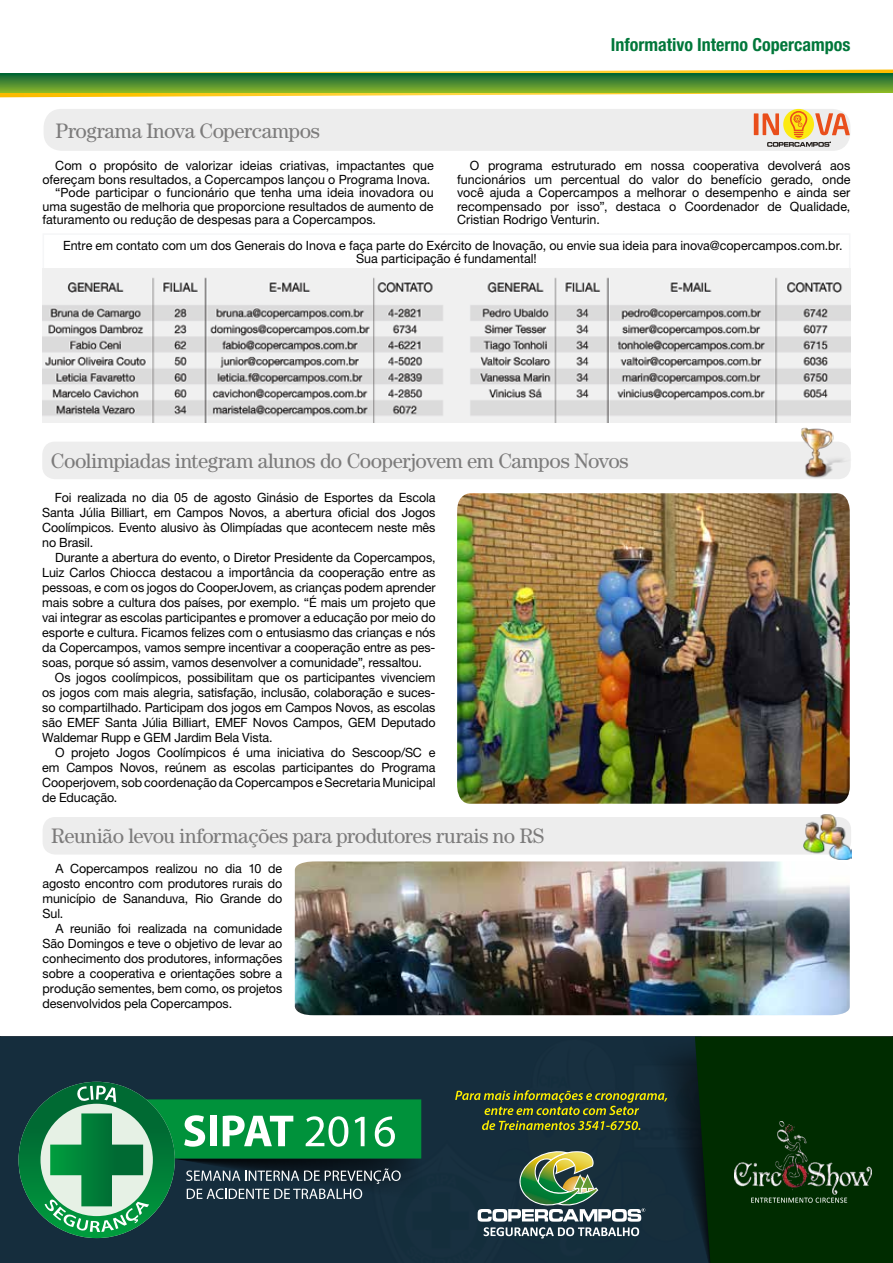
<style>
.page{position:relative;width:893px;height:1263px;background:#fff}
.page>*{position:absolute;margin:0;border:0;box-sizing:border-box;transform-origin:0 0}
.t1{font:21px "Century Std";letter-spacing:-.02em;color:#7c7b7b}
.t2{font:700 condensed 18px "Helvetica Neue LT Std";color:#00773a}
.t3{font:12.75px/15px "Helvetica Neue LT Std";color:#000;text-align:justify}
</style>
<div class="page">
<div style="left:43px;top:233px;width:807px;height:38px;border:2px solid #f5f6f7"></div>
<svg style="left:0;top:70px;width:893px;height:27px"></svg>
<svg style="left:0;top:74px;width:893px;height:19px;background:#4c8e2f"></svg>
<img style="left:295px;top:861px;width:555px;height:154px">
<img style="left:457px;top:493px;width:393px;height:311px">
<div style="left:44px;top:109px;width:806px;height:42px;background:#ededed;border-radius:18px"></div>
<div style="left:42px;top:442px;width:809px;height:37px;background:#ededed;border-radius:13px"></div>
<div style="left:43px;top:817px;width:808px;height:37px;background:#ededed;border-radius:13px"></div>
<img style="left:804px;top:814px;width:47px;height:45px">
<img style="left:801px;top:427px;width:50px;height:51px">
<svg style="left:0;top:1036px;width:893px;height:227px;background:#20483b"></svg>
<img style="left:43px;top:269px;width:807px;height:154px">
<svg style="left:783px;top:109px;width:31px;height:31px"></svg>
<svg style="left:754px;top:111px;width:96px;height:36px"></svg>
<h1 class="t1" style="left:55px;top:118px;width:266px">Programa Inova Copercampos</h1>
<h2 class="t2" style="left:611px;top:34px;width:241px">Informativo Interno Copercampos</h2>
<p class="t3" style="left:55px;top:158px;width:380px">Com o propósito de valorizar ideias criativas, impactantes que</p>
<p class="t3" style="left:43px;top:172px;width:389px">ofereçam bons resultados, a Copercampos lançou o Programa Inova.</p>
<p class="t3" style="left:55px;top:185px;width:380px">“Pode participar o funcionário que tenha uma ideia inovadora ou</p>
<p class="t3" style="left:43px;top:199px;width:393px">uma sugestão de melhoria que proporcione resultados de aumento de</p>
<p class="t3" style="left:43px;top:212px;width:335px">faturamento ou redução de despesas para a Copercampos.</p>
<p class="t3" style="left:356px;top:238px;width:488px;line-height:13.5px;text-indent:-293px">Entre em contato com um dos Generais do Inova e faça parte do Exército de Inovação, ou envie sua ideia para inova@copercampos.com.br.<br>Sua participação é fundamental!</p>
<p class="t3" style="left:457px;top:159px;width:395px;line-height:13.5px;text-indent:13px">O programa estruturado em nossa cooperativa devolverá aos funcionários um percentual do valor do benefício gerado, onde você ajuda a Copercampos a melhorar o desempenho e ainda ser recompensado por isso”, destaca o Coordenador de Qualidade, Cristian Rodrigo Venturin.</p>
<h1 class="t1" style="left:51px;top:448px;width:579px">Coolimpiadas integram alunos do Cooperjovem em Campos Novos</h1>
<p class="t3" style="left:42px;top:490px;width:395px;text-indent:13px">Foi realizada no dia 05 de agosto Ginásio de Esportes da Escola Santa Júlia Billiart, em Campos Novos, a abertura oficial dos Jogos Coolímpicos. Evento alusivo às Olimpíadas que acontecem neste mês no Brasil.</p>
<p class="t3" style="left:42px;top:550px;width:395px;text-indent:13px">Durante a abertura do evento, o Diretor Presidente da Copercampos, Luiz Carlos Chiocca destacou a importância da cooperação entre as pessoas, e com os jogos do CooperJovem, as crianças podem aprender mais sobre a cultura dos países, por exemplo. “É mais um projeto que vai integrar as escolas participantes e promover a educação por meio do esporte e cultura. Ficamos felizes com o entusiasmo das crianças e nós da Copercampos, vamos sempre incentivar a cooperação entre as pes&shy;soas, porque só assim, vamos desenvolver a comunidade”, ressaltou.</p>
<p class="t3" style="left:42px;top:670px;width:395px;text-indent:13px">Os jogos coolímpicos, possibilitam que os participantes vivenciem os jogos com mais alegria, satisfação, inclusão, colaboração e suces&shy;so compartilhado. Participam dos jogos em Campos Novos, as escolas são EMEF Santa Júlia Billiart, EMEF Novos Campos, GEM Deputado Waldemar Rupp e GEM Jardim Bela Vista.</p>
<p class="t3" style="left:42px;top:745px;width:395px;text-indent:13px">O projeto Jogos Coolímpicos é uma iniciativa do Sescoop/SC e em Campos Novos, reúnem as escolas participantes do Programa Cooperjovem, sob coordenação da Copercampos e Secretaria Municipal de Educação.</p>
<h1 class="t1" style="left:51px;top:823px;width:495px">Reunião levou informações para produtores rurais no RS</h1>
<p class="t3" style="left:43px;top:861px;width:241px;text-indent:13px">A Copercampos realizou no dia 10 de agosto encontro com produtores rurais do município de Sananduva, Rio Grande do Sul.</p>
<p class="t3" style="left:43px;top:921px;width:241px;text-indent:13px">A reunião foi realizada na comunidade São Domingos e teve o objetivo de levar ao conhecimento dos produtores, informações sobre a cooperativa e orientações sobre a produção sementes, bem como, os projetos desenvolvidos pela Copercampos.</p>
</div>
